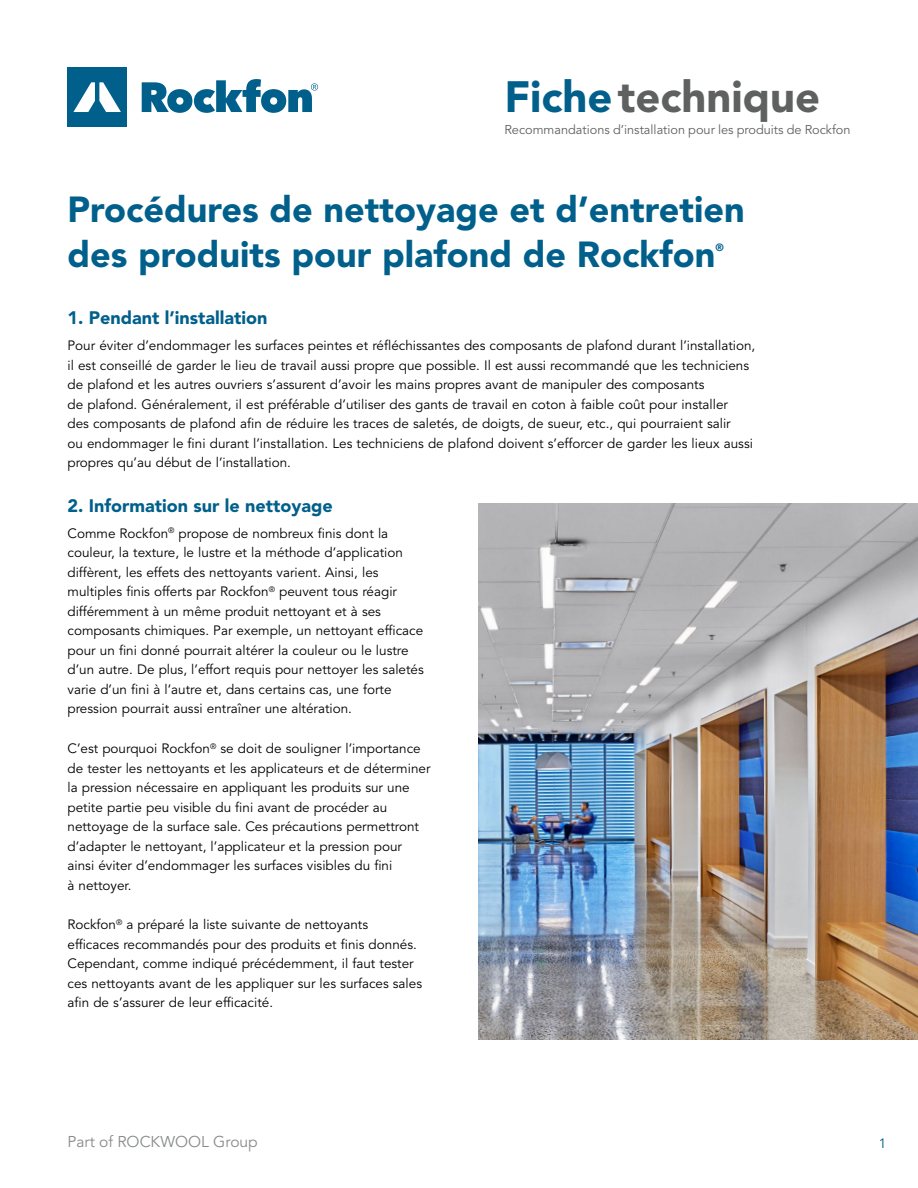
<style>
.page{position:relative;width:918px;height:1188px;background:#fff}
.page>*{position:absolute;margin:0;border:0;box-sizing:border-box;transform-origin:0 0}
.t1{font:900 43.5px "Avenir LT Std";color:#5f6060}
.t2{font:900 36px/45px "Avenir LT Std";color:#00608b}
.t3{font:900 18px "Avenir LT Std";color:#00608b}
.t4{font:15.6px "Avenir LT Std";color:#898b8b}
.t5{font:13.5px/19.5px "Avenir LT Std";color:#000}
.t6{font:13.5px "Avenir LT Std";color:#00608b}
.t7{font:12.75px "Avenir LT Std";color:#5f6060}
.t8{font:900 10.5px "Avenir LT Std";color:#00608b}
.s1{color:#00608b}
</style>
<div class="page">
<div style="left:68px;top:68px;width:59px;height:59px;background:#00608b"></div>
<svg style="left:73px;top:82px;width:48px;height:30px"></svg>
<svg style="left:142px;top:79px;width:176px;height:34px"></svg>
<img style="left:478px;top:503px;width:440px;height:537px">
<h1 class="t1" style="left:504px;top:71px;width:317px"><span class="s1">Fiche</span>technique</h1>
<p class="t7" style="left:504px;top:122px;width:348px">Recommandations d’installation pour les produits de Rockfon</p>
<h2 class="t2" style="left:68px;top:187px;width:679px">Procédures de nettoyage et d’entretien des produits pour plafond de Rockfon</h2>
<p class="t8" style="left:715px;top:241px;width:10px">®</p>
<h3 class="t3" style="left:68px;top:307px;width:201px">1. Pendant l’installation</h3>
<p class="t5" style="left:68px;top:336px;width:689px">Pour éviter d’endommager les surfaces peintes et réfléchissantes des composants de plafond durant l’installation, il est conseillé de garder le lieu de travail aussi propre que possible. Il est aussi recommandé que les techniciens de plafond et les autres ouvriers s’assurent d’avoir les mains propres avant de manipuler des composants<br>de plafond. Généralement, il est préférable d’utiliser des gants de travail en coton à faible coût pour installer<br>des composants de plafond afin de réduire les traces de saletés, de doigts, de sueur, etc., qui pourraient salir<br>ou endommager le fini durant l’installation. Les techniciens de plafond doivent s’efforcer de garder les lieux aussi propres qu’au début de l’installation.</p>
<h3 class="t3" style="left:68px;top:494px;width:267px">2. Information sur le nettoyage</h3>
<p class="t5" style="left:68px;top:524px;width:358px">Comme Rockfon<sup>®</sup> propose de nombreux finis dont la couleur, la texture, le lustre et la méthode d’application diffèrent, les effets des nettoyants varient. Ainsi, les multiples finis offerts par Rockfon<sup>®</sup> peuvent tous réagir différemment à un même produit nettoyant et à ses composants chimiques. Par exemple, un nettoyant efficace pour un fini donné pourrait altérer la couleur ou le lustre d’un autre. De plus, l’effort requis pour nettoyer les saletés varie d’un fini à l’autre et, dans certains cas, une forte pression pourrait aussi entraîner une altération.</p>
<p class="t5" style="left:67px;top:739px;width:365px">C’est pourquoi Rockfon<sup>®</sup> se doit de souligner l’importance de tester les nettoyants et les applicateurs et de déterminer la pression nécessaire en appliquant les produits sur une petite partie peu visible du fini avant de procéder au nettoyage de la surface sale. Ces précautions permettront d’adapter le nettoyant, l’applicateur et la pression pour ainsi éviter d’endommager les surfaces visibles du fini<br>à nettoyer.</p>
<p class="t5" style="left:67px;top:915px;width:356px">Rockfon<sup>®</sup> a préparé la liste suivante de nettoyants efficaces recommandés pour des produits et finis donnés.<br>Cependant, comme indiqué précédemment, il faut tester ces nettoyants avant de les appliquer sur les surfaces sales afin de s’assurer de leur efficacité.</p>
<p class="t4" style="left:68px;top:1133px;width:192px">Part of ROCKWOOL Group</p>
<p class="t6" style="left:879px;top:1136px;width:9px">1</p>
</div>
